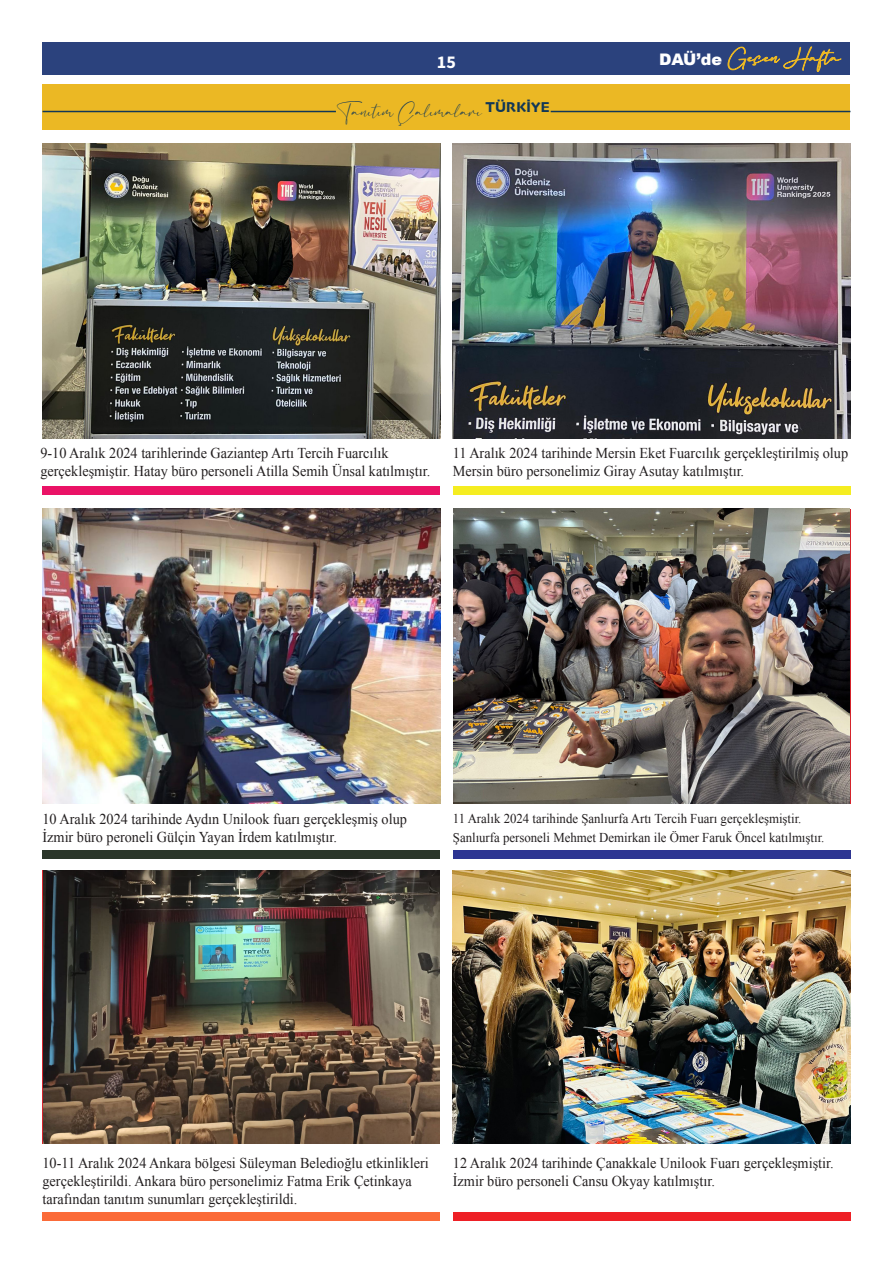
<style>
.page{position:relative;width:893px;height:1263px;background:#fff}
.page>*{position:absolute;margin:0;border:0;box-sizing:border-box;transform-origin:0 0}
.t1{font:18.6px "Bacalisties";color:#ebb824;scale:1.1 1}
.t2{font:18px "Bacalisties";color:#113757}
.t3{font:700 18px "Source Sans 3";color:#fff}
.t4{font:15px/18px "Times New Roman EMU";color:#231f20;scale:.95 1}
.t5{font:15px "Skia";color:#113757}
.t6{font:13.5px "Times New Roman EMU";color:#231f20;scale:.95 1}
</style>
<div class="page">
<div style="left:43px;top:43px;width:807px;height:32px;background:#2b427d"></div>
<div style="left:43px;top:84px;width:807px;height:46px;background:#ebb824"></div>
<hr style="left:551px;top:111px;width:299px;height:1px;background:#113757">
<hr style="left:43px;top:111px;width:293px;height:1px;background:#113757">
<img style="left:43px;top:143px;width:397px;height:295px">
<img style="left:453px;top:143px;width:397px;height:295px">
<img style="left:43px;top:509px;width:397px;height:294px">
<img style="left:454px;top:509px;width:396px;height:294px">
<img style="left:43px;top:870px;width:396px;height:274px">
<img style="left:453px;top:870px;width:397px;height:274px">
<div style="left:43px;top:1212px;width:397px;height:8px;background:#fb6b39"></div>
<div style="left:453px;top:1212px;width:397px;height:8px;background:#ee2026"></div>
<div style="left:43px;top:850px;width:397px;height:9px;background:#2a3529"></div>
<div style="left:453px;top:850px;width:397px;height:9px;background:#2d3592"></div>
<div style="left:43px;top:486px;width:397px;height:8px;background:#ea1266"></div>
<div style="left:453px;top:486px;width:397px;height:8px;background:#f5ed21"></div>
<p class="t3" style="left:437px;top:50px;width:21px">15</p>
<p class="t2" style="left:337px;top:96px;width:146px">Tanıtım Çalışmaları</p>
<p class="t5" style="left:486px;top:98px;width:66px">TÜRKİYE</p>
<p class="t1" style="left:659px;top:42px;width:167px"><sub>DAÜ’de</sub> Geçen Hafta</p>
<p class="t4" style="left:40px;top:444px;width:412px">9-10 Aralık 2024 tarihlerinde Gaziantep Artı Tercih Fuarcılık gerçekleşmiştir. Hatay büro personeli Atilla Semih Ünsal katılmıştır.</p>
<p class="t4" style="left:453px;top:444px;width:418px">11 Aralık 2024 tarihinde Mersin Eket Fuarcılık gerçekleştirilmiş olup<br>Mersin büro personelimiz Giray Asutay katılmıştır.</p>
<p class="t4" style="left:43px;top:809px;width:385px">10 Aralık 2024 tarihinde Aydın Unilook fuarı gerçekleşmiş olup<br>İzmir büro peroneli Gülçin Yayan İrdem katılmıştır.</p>
<p class="t6" style="left:453px;top:810px;width:368px">11 Aralık 2024 tarihinde Şanlıurfa Artı Tercih Fuarı gerçekleşmiştir.</p>
<p class="t6" style="left:453px;top:829px;width:393px">Şanlıurfa personeli Mehmet Demirkan ile Ömer Faruk Öncel katılmıştır.</p>
<p class="t4" style="left:43px;top:1153px;width:408px">10-11 Aralık 2024 Ankara bölgesi Süleyman Beledioğlu etkinlikleri gerçekleştirildi. Ankara büro personelimiz Fatma Erik Çetinkaya tarafından tanıtım sunumları gerçekleştirildi.</p>
<p class="t4" style="left:453px;top:1153px;width:402px">12 Aralık 2024 tarihinde Çanakkale Unilook Fuarı gerçekleşmiştir.</p>
<p class="t4" style="left:453px;top:1171px;width:277px">İzmir büro personeli Cansu Okyay katılmıştır.</p>
</div>
